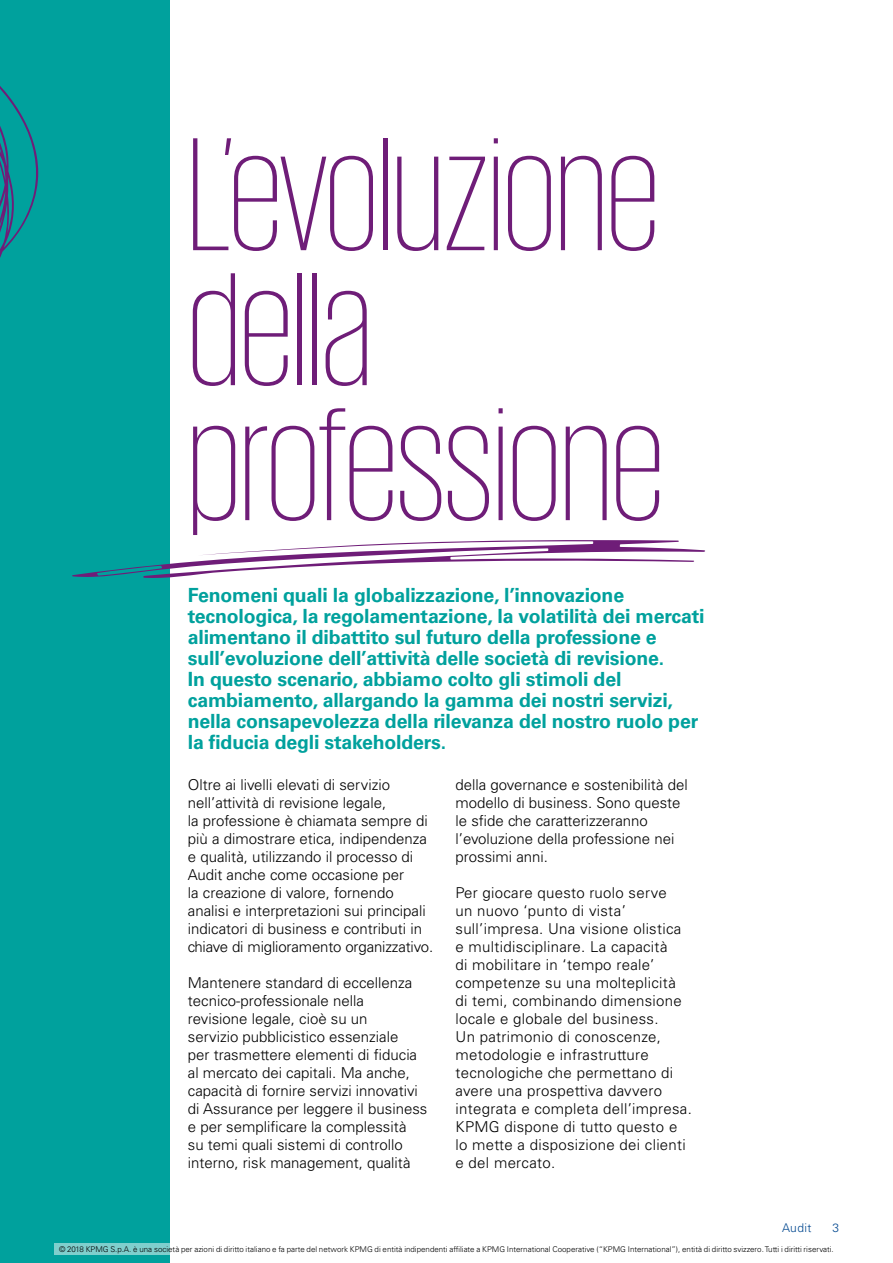
<style>
.page{position:relative;width:893px;height:1263px;background:#fff}
.page>*{position:absolute;margin:0;border:0;box-sizing:border-box;transform-origin:0 0}
.t1{font:200 165px/135px "KPMG";color:#6f1d78}
.t2{font:700 19.5px/21px "Univers LT Std";letter-spacing:-.01em;color:#00a19d}
.t3{font:300 15px/18px "Univers LT Std";color:#000}
.t4{font:300 15px/18px "Univers LT Std";letter-spacing:.02em;color:#000}
.t5{font:300 12px "Univers LT Std";letter-spacing:.03em;color:#00478f}
.t6{font:300 7.95px "Univers LT Std";color:#000}
</style>
<div class="page">
<div style="left:0;top:0;width:170px;height:1263px;background:#00a19d"></div>
<svg style="left:0;top:86px;width:39px;height:172px"></svg>
<svg style="left:72px;top:540px;width:633px;height:38px"></svg>
<div style="left:54px;top:1243px;width:785px;height:12px;background:#fff"></div>
<h1 class="t1" style="left:188px;top:123px;width:477px">L’evoluzione della professione</h1>
<p class="t2" style="left:188px;top:584px;width:518px">Fenomeni quali la globalizzazione, l’innovazione tecnologica, la regolamentazione, la volatilità dei mercati alimentano il dibattito sul futuro della professione e sull’evoluzione dell’attività delle società di revisione.<br>In questo scenario, abbiamo colto gli stimoli del cambiamento, allargando la gamma dei nostri servizi, nella consapevolezza della rilevanza del nostro ruolo per la fiducia degli stakeholders.</p>
<p class="t3" style="left:188px;top:775px;width:247px">Oltre ai livelli elevati di servizio nell’attività di revisione legale,<br>la professione è chiamata sempre di più a dimostrare etica, indipendenza e qualità, utilizzando il processo di Audit anche come occasione per<br>la creazione di valore, fornendo analisi e interpretazioni sui principali indicatori di business e contributi in chiave di miglioramento organizzativo.</p>
<p class="t3" style="left:188px;top:973px;width:241px">Mantenere standard di eccellenza tecnico-professionale nella revisione legale, cioè su un<br>servizio pubblicistico essenziale<br>per trasmettere elementi di fiducia al mercato dei capitali. Ma anche, capacità di fornire servizi innovativi di Assurance per leggere il business e per semplificare la complessità<br>su temi quali sistemi di controllo interno, risk management, qualità</p>
<p class="t3" style="left:455px;top:775px;width:234px">della governance e sostenibilità del modello di business. Sono queste le sfide che caratterizzeranno l’evoluzione della professione nei prossimi anni.</p>
<p class="t4" style="left:455px;top:883px;width:238px">Per giocare questo ruolo serve<br>un nuovo ‘punto di vista’ sull’impresa. Una visione olistica e multidisciplinare. La capacità<br>di mobilitare in ‘tempo reale’ competenze su una molteplicità<br>di temi, combinando dimensione locale e globale del business.<br>Un patrimonio di conoscenze, metodologie e infrastrutture tecnologiche che permettano di avere una prospettiva davvero integrata e completa dell’impresa.<br>KPMG dispone di tutto questo e lo mette a disposizione dei clienti e del mercato.</p>
<p class="t5" style="left:782px;top:1220px;width:31px">Audit</p>
<p class="t5" style="left:832px;top:1220px;width:8px">3</p>
<p class="t6" style="left:59px;top:1244px;width:776px">© 2018 KPMG S.p.A. è una società per azioni di diritto italiano e fa parte del network KPMG di entità indipendenti affiliate a KPMG International Cooperative (“KPMG International”), entità di diritto svizzero. Tutti i diritti riservati.</p>
</div>
